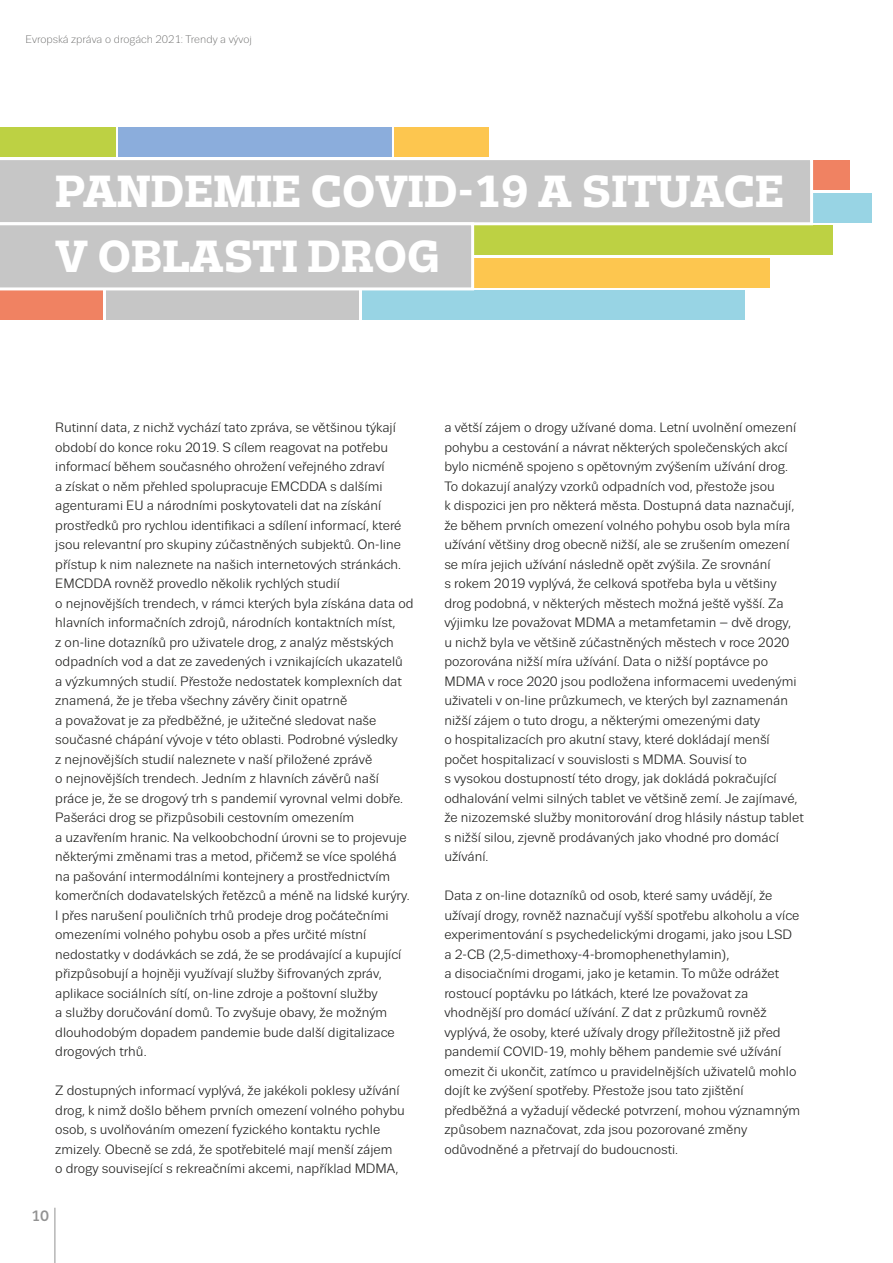
<style>
.page{position:relative;width:893px;height:1263px;background:#fff}
.page>*{position:absolute;margin:0;border:0;box-sizing:border-box;transform-origin:0 0}
.title_1{font:700 44.85px/65.1px "Trivia Slab";color:#fff}
.t1{font:500 15px "Trivia Sans";color:#929292}
.body{font:13.5px/19.5px "Trivia Sans";color:#1d1d1b}
.t2{font:300 10.95px "Trivia Sans";color:#575756}
</style>
<div class="page">
<hr style="left:55px;top:1208px;width:1px;height:55px;background:#929292">
<div style="left:118px;top:127px;width:274px;height:30px;background:#8baddc"></div>
<div style="left:394px;top:127px;width:95px;height:30px;background:#fdc64f"></div>
<div style="left:0;top:127px;width:115px;height:30px;background:#bdd143"></div>
<div style="left:106px;top:290px;width:253px;height:30px;background:#c6c6c6"></div>
<div style="left:362px;top:290px;width:382px;height:30px;background:#98d4e4"></div>
<div style="left:0;top:290px;width:103px;height:30px;background:#f08262"></div>
<div style="left:0;top:258px;width:769px;height:29px;background:#fdc64f"></div>
<div style="left:0;top:193px;width:871px;height:30px;background:#98d4e4"></div>
<div style="left:0;top:225px;width:833px;height:30px;background:#bdd143"></div>
<div style="left:0;top:161px;width:849px;height:29px;background:#f08262"></div>
<svg style="left:0;top:156px;width:814px;height:70px;background:#c9cac9"></svg>
<svg style="left:0;top:221px;width:476px;height:70px;background:#cbcbcb"></svg>
<p class="t2" style="left:26px;top:33px;width:228px">Evropská zpráva o drogách 2021: Trendy a vývoj</p>
<p class="title_1" style="left:55px;top:160px;width:730px">PANDEMIE COVID-19 A SITUACE<br>V OBLASTI DROG</p>
<p class="body" style="left:55px;top:418px;width:360px">Rutinní data, z nichž vychází tato zpráva, se většinou týkají období do konce roku 2019. S cílem reagovat na potřebu informací během současného ohrožení veřejného zdraví<br>a získat o něm přehled spolupracuje EMCDDA s dalšími agenturami EU a národními poskytovateli dat na získání prostředků pro rychlou identifikaci a sdílení informací, které jsou relevantní pro skupiny zúčastněných subjektů. On-line přístup k nim naleznete na našich internetových stránkách.<br>EMCDDA rovněž provedlo několik rychlých studií<br>o nejnovějších trendech, v rámci kterých byla získána data od hlavních informačních zdrojů, národních kontaktních míst,<br>z on-line dotazníků pro uživatele drog, z analýz městských odpadních vod a dat ze zavedených i vznikajících ukazatelů<br>a výzkumných studií. Přestože nedostatek komplexních dat znamená, že je třeba všechny závěry činit opatrně<br>a považovat je za předběžné, je užitečné sledovat naše současné chápání vývoje v této oblasti. Podrobné výsledky<br>z nejnovějších studií naleznete v naší přiložené zprávě<br>o nejnovějších trendech. Jedním z hlavních závěrů naší práce je, že se drogový trh s pandemií vyrovnal velmi dobře.<br>Pašeráci drog se přizpůsobili cestovním omezením<br>a uzavřením hranic. Na velkoobchodní úrovni se to projevuje některými změnami tras a metod, přičemž se více spoléhá na pašování intermodálními kontejnery a prostřednictvím komerčních dodavatelských řetězců a méně na lidské kurýry.<br>I přes narušení pouličních trhů prodeje drog počátečními omezeními volného pohybu osob a přes určité místní nedostatky v dodávkách se zdá, že se prodávající a kupující přizpůsobují a hojněji využívají služby šifrovaných zpráv, aplikace sociálních sítí, on-line zdroje a poštovní služby<br>a služby doručování domů. To zvyšuje obavy, že možným dlouhodobým dopadem pandemie bude další digitalizace drogových trhů.</p>
<p class="body" style="left:55px;top:1081px;width:351px">Z dostupných informací vyplývá, že jakékoli poklesy užívání drog, k nimž došlo během prvních omezení volného pohybu osob, s uvolňováním omezení fyzického kontaktu rychle zmizely. Obecně se zdá, že spotřebitelé mají menší zájem<br>o drogy související s rekreačními akcemi, například MDMA,</p>
<p class="t1" style="left:31px;top:1208px;width:19px">10</p>
<p class="body" style="left:444px;top:418px;width:361px">a větší zájem o drogy užívané doma. Letní uvolnění omezení pohybu a cestování a návrat některých společenských akcí bylo nicméně spojeno s opětovným zvýšením užívání drog.<br>To dokazují analýzy vzorků odpadních vod, přestože jsou<br>k dispozici jen pro některá města. Dostupná data naznačují, že během prvních omezení volného pohybu osob byla míra užívání většiny drog obecně nižší, ale se zrušením omezení se míra jejich užívání následně opět zvýšila. Ze srovnání<br>s rokem 2019 vyplývá, že celková spotřeba byla u většiny drog podobná, v některých městech možná ještě vyšší. Za výjimku lze považovat MDMA a metamfetamin – dvě drogy,<br>u nichž byla ve většině zúčastněných městech v roce 2020 pozorována nižší míra užívání. Data o nižší poptávce po MDMA v roce 2020 jsou podložena informacemi uvedenými uživateli v on-line průzkumech, ve kterých byl zaznamenán nižší zájem o tuto drogu, a některými omezenými daty<br>o hospitalizacích pro akutní stavy, které dokládají menší počet hospitalizací v souvislosti s MDMA. Souvisí to<br>s vysokou dostupností této drogy, jak dokládá pokračující odhalování velmi silných tablet ve většině zemí. Je zajímavé, že nizozemské služby monitorování drog hlásily nástup tablet s nižší silou, zjevně prodávaných jako vhodné pro domácí užívání.</p>
<p class="body" style="left:444px;top:886px;width:357px">Data z on-line dotazníků od osob, které samy uvádějí, že užívají drogy, rovněž naznačují vyšší spotřebu alkoholu a více experimentování s psychedelickými drogami, jako jsou LSD a 2-CB (2,5-dimethoxy-4-bromophenethylamin),<br>a disociačními drogami, jako je ketamin. To může odrážet rostoucí poptávku po látkách, které lze považovat za vhodnější pro domácí užívání. Z dat z průzkumů rovněž vyplývá, že osoby, které užívaly drogy příležitostně již před pandemií COVID-19, mohly během pandemie své užívání omezit či ukončit, zatímco u pravidelnějších uživatelů mohlo dojít ke zvýšení spotřeby. Přestože jsou tato zjištění předběžná a vyžadují vědecké potvrzení, mohou významným způsobem naznačovat, zda jsou pozorované změny odůvodněné a přetrvají do budoucnosti.</p>
</div>
